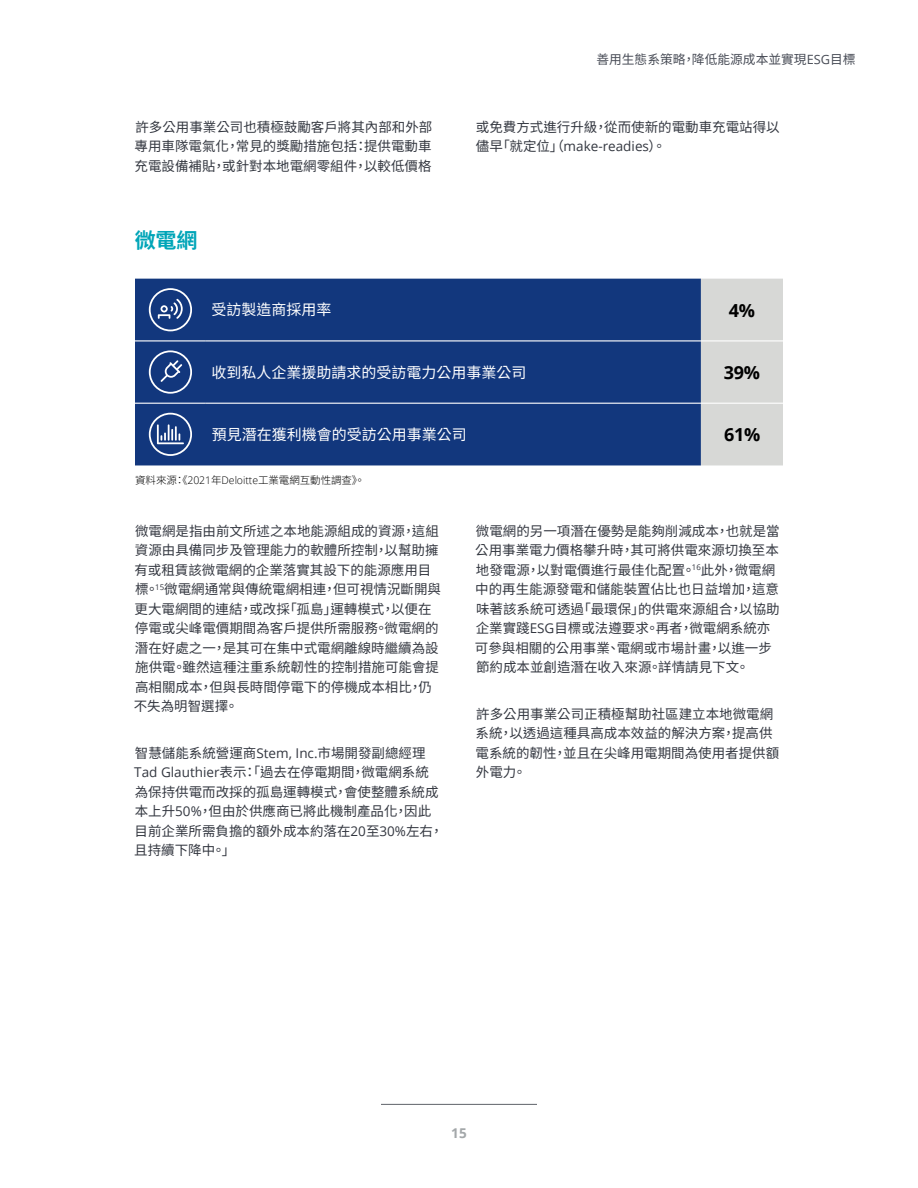
<style>
.page{position:relative;width:918px;height:1188px;background:#fff}
.page>*{position:absolute;margin:0;border:0;box-sizing:border-box;transform-origin:0 0}
.t1{font:700 21px "Noto Sans CJ Ktc";color:#00a5b8}
.t2{font:700 18px "Open Sans";color:#000}
.t3{font:15px "Noto Sans CJ Ktc";color:#fff}
.t4{font:13.5px/19.5px "Noto Sans CJ Ktc";color:#333740}
.t5{font:13.5px "Open Sans";color:#333740}
.t6{font:700 13.5px "Open Sans";color:#a3a7a9}
.t7{font:12.75px "Noto Sans CJ Ktc";color:#474b55}
.t8{font:300 10.5px "Noto Sans CJ Ktc";letter-spacing:-.005em;color:#000}
.s1{font-family:"Open Sans"}
.s2{font-family:"Noto Sans CJ Ktc"}
</style>
<div class="page">
<hr style="left:381px;top:1104px;width:156px;height:1px;background:#5f6369">
<div style="left:135px;top:279px;width:566px;height:186px;background:#12377d"></div>
<div style="left:701px;top:279px;width:82px;height:186px;background:#d7d8d6"></div>
<hr style="left:135px;top:340px;width:71px;height:1px;background:#fff">
<hr style="left:206px;top:340px;width:495px;height:1px;background:#fff">
<hr style="left:701px;top:340px;width:82px;height:1px;background:#fff">
<hr style="left:135px;top:403px;width:71px;height:1px;background:#fff">
<hr style="left:206px;top:403px;width:495px;height:1px;background:#fff">
<hr style="left:701px;top:403px;width:82px;height:1px;background:#fff">
<svg style="left:149px;top:288px;width:43px;height:43px;background:#415e96"></svg>
<svg style="left:149px;top:350px;width:43px;height:44px;background:#3c5a94"></svg>
<svg style="left:149px;top:413px;width:43px;height:43px;background:#47649a"></svg>
<p class="t7" style="left:596px;top:52px;width:261px">善用生態系策略，降低能源成本並實現<span class="s1">ESG</span>目標</p>
<p class="t4" style="left:135px;top:118px;width:299px;text-align:justify">許多公用事業公司也積極鼓勵客戶將其內部和外部專用車隊電氣化，常見的獎勵措施包括：提供電動車充電設備補貼，或針對本地電網零組件，以較低價格</p>
<p class="t4" style="left:476px;top:118px;width:305px">或免費方式進行升級，從而使新的電動車充電站得以</p>
<p class="t5" style="left:476px;top:137px;width:191px"><span class="s2">儘早「就定位」（</span>make-readies<span class="s2">）。</span></p>
<h1 class="t1" style="left:135px;top:228px;width:64px">微電網</h1>
<p class="t3" style="left:212px;top:302px;width:121px">受訪製造商採用率</p>
<h2 class="t2" style="left:729px;top:297px;width:28px">4%</h2>
<p class="t3" style="left:212px;top:364px;width:316px">收到私人企業援助請求的受訪電力公用事業公司</p>
<h2 class="t2" style="left:724px;top:360px;width:38px">39%</h2>
<p class="t3" style="left:212px;top:426px;width:256px">預見潛在獲利機會的受訪公用事業公司</p>
<h2 class="t2" style="left:724px;top:422px;width:38px">61%</h2>
<p class="t8" style="left:135px;top:475px;width:231px">資料來源：《<span class="s1">2021</span>年<span class="s1">Deloitte</span>工業電網互動性調查》。</p>
<p class="t4" style="left:134px;top:521px;width:309px">微電網是指由前文所述之本地能源組成的資源，這組資源由具備同步及管理能力的軟體所控制，以幫助擁有或租賃該微電網的企業落實其設下的能源應用目標。<sup>15</sup>微電網通常與傳統電網相連，但可視情況斷開與更大電網間的連結，或改採「孤島」運轉模式，以便在停電或尖峰電價期間為客戶提供所需服務。微電網的潛在好處之一，是其可在集中式電網離線時繼續為設施供電。雖然這種注重系統韌性的控制措施可能會提高相關成本，但與長時間停電下的停機成本相比，仍不失為明智選擇。</p>
<p class="t4" style="left:134px;top:743px;width:310px">智慧儲能系統營運商<span class="s1">Stem, Inc.</span>市場開發副總經理<br><span class="s1">Tad Glauthier</span>表示：「過去在停電期間，微電網系統為保持供電而改採的孤島運轉模式，會使整體系統成本上升<span class="s1">50%</span>，但由於供應商已將此機制產品化，因此目前企業所需負擔的額外成本約落在<span class="s1">20</span>至<span class="s1">30%</span>左右，且持續下降中。」</p>
<p class="t4" style="left:475px;top:521px;width:306px">微電網的另一項潛在優勢是能夠削減成本，也就是當公用事業電力價格攀升時，其可將供電來源切換至本地發電源，以對電價進行最佳化配置。<sup>16</sup>此外，微電網中的再生能源發電和儲能裝置佔比也日益增加，這意味著該系統可透過「最環保」的供電來源組合，以協助企業實踐<span class="s1">ESG</span>目標或法遵要求。再者，微電網系統亦可參與相關的公用事業、電網或市場計畫，以進一步節約成本並創造潛在收入來源。詳情請見下文。</p>
<p class="t4" style="left:476px;top:704px;width:305px">許多公用事業公司正積極幫助社區建立本地微電網系統，以透過這種具高成本效益的解決方案，提高供電系統的韌性，並且在尖峰用電期間為使用者提供額外電力。</p>
<p class="t6" style="left:451px;top:1123px;width:17px">15</p>
</div>
